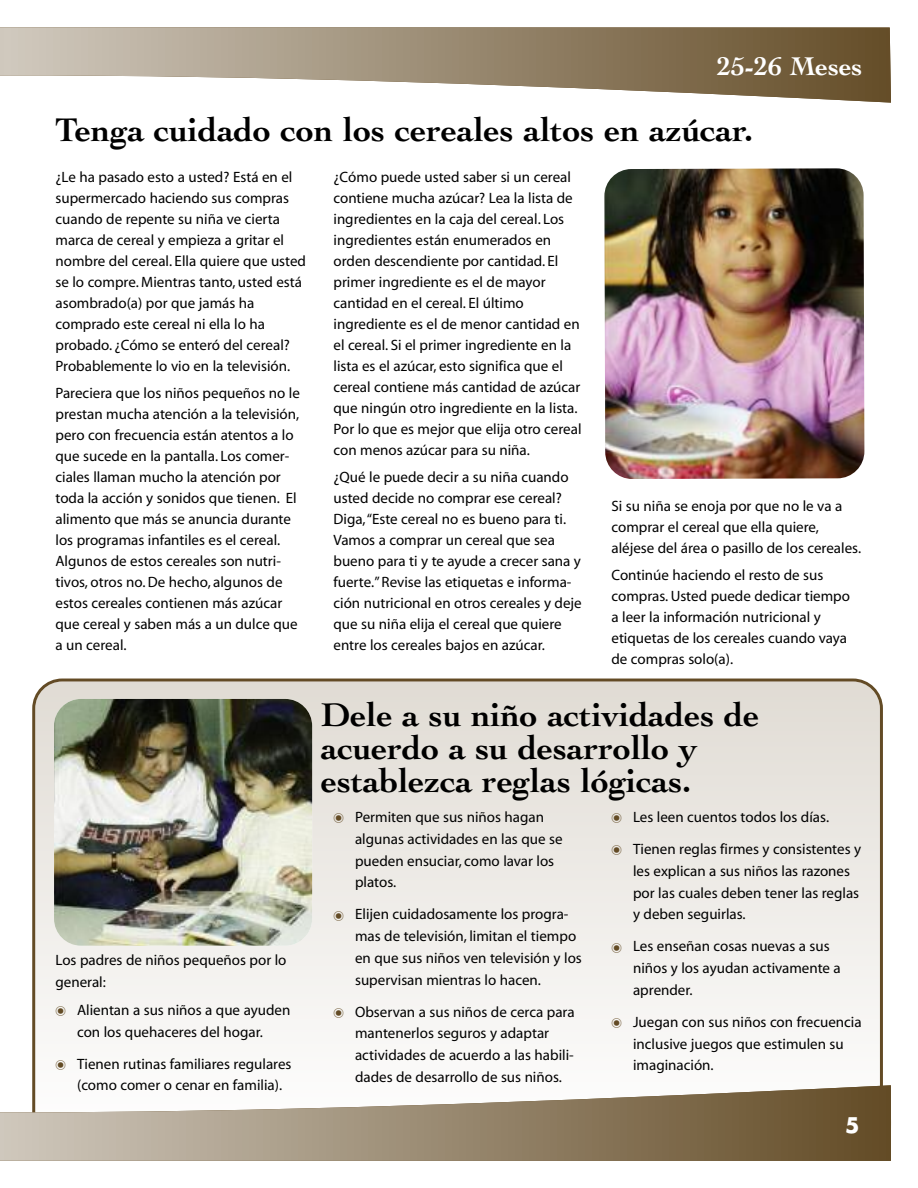
<style>
.page{position:relative;width:918px;height:1188px;background:#fff}
.page>*{position:absolute;margin:0;border:0;box-sizing:border-box;transform-origin:0 0}
.t1{font:700 34.5px/33px "Cochin";color:#000}
.t2{font:700 27px "Cochin";color:#fff}
.t3{font:700 21px "Futura";color:#fff}
.t4{font:15px/21px "Myriad";color:#000}
</style>
<div class="page">
<svg style="left:32px;top:679px;width:851px;height:406px"></svg>
<svg style="left:0;top:27px;width:891px;height:76px"></svg>
<svg style="left:0;top:1085px;width:891px;height:76px"></svg>
<img style="left:604px;top:168px;width:260px;height:311px">
<img style="left:54px;top:699px;width:258px;height:247px;border-radius:27px">
<svg style="left:56px;top:1006px;width:9px;height:10px"></svg>
<svg style="left:56px;top:1060px;width:9px;height:10px"></svg>
<svg style="left:334px;top:814px;width:9px;height:9px"></svg>
<svg style="left:334px;top:911px;width:9px;height:9px"></svg>
<svg style="left:334px;top:1008px;width:9px;height:10px"></svg>
<svg style="left:612px;top:814px;width:9px;height:9px"></svg>
<svg style="left:612px;top:846px;width:9px;height:9px"></svg>
<svg style="left:612px;top:943px;width:9px;height:9px"></svg>
<svg style="left:612px;top:1018px;width:9px;height:10px"></svg>
<h2 class="t2" style="left:717px;top:55px;width:147px">25-26 Meses</h2>
<h1 class="t1" style="left:56px;top:116px;width:700px">Tenga cuidado con los cereales altos en azúcar.</h1>
<p class="t4" style="left:56px;top:168px;width:252px">¿Le ha pasado esto a usted? Está en el supermercado haciendo sus compras cuando de repente su niña ve cierta marca de cereal y empieza a gritar el nombre del cereal. Ella quiere que usted se lo compre. Mientras tanto, usted está asombrado(a) por que jamás ha comprado este cereal ni ella lo ha probado. ¿Cómo se enteró del cereal?<br>Probablemente lo vio en la televisión.</p>
<p class="t4" style="left:56px;top:383px;width:246px">Pareciera que los niños pequeños no le prestan mucha atención a la televisión, pero con frecuencia están atentos a lo que sucede en la pantalla. Los comer&shy;ciales llaman mucho la atención por toda la acción y sonidos que tienen. El alimento que más se anuncia durante los programas infantiles es el cereal.<br>Algunos de estos cereales son nutri&shy;tivos, otros no. De hecho, algunos de estos cereales contienen más azúcar que cereal y saben más a un dulce que a un cereal.</p>
<p class="t4" style="left:55px;top:951px;width:233px;line-height:21.8px">Los padres de niños pequeños por lo general:</p>
<p class="t4" style="left:77px;top:1000px;width:215px;line-height:21.8px">Alientan a sus niños a que ayuden con los quehaceres del hogar.</p>
<p class="t4" style="left:77px;top:1054px;width:216px;line-height:21.8px">Tienen rutinas familiares regulares (como comer o cenar en familia).</p>
<p class="t4" style="left:334px;top:168px;width:250px">¿Cómo puede usted saber si un cereal contiene mucha azúcar? Lea la lista de ingredientes en la caja del cereal. Los ingredientes están enumerados en orden descendiente por cantidad. El primer ingrediente es el de mayor cantidad en el cereal. El último ingrediente es el de menor cantidad en el cereal. Si el primer ingrediente en la lista es el azúcar, esto significa que el cereal contiene más cantidad de azúcar que ningún otro ingrediente en la lista.<br>Por lo que es mejor que elija otro cereal con menos azúcar para su niña.</p>
<p class="t4" style="left:334px;top:467px;width:250px">¿Qué le puede decir a su niña cuando usted decide no comprar ese cereal?<br>Diga,“Este cereal no es bueno para ti.<br>Vamos a comprar un cereal que sea bueno para ti y te ayude a crecer sana y fuerte.”Revise las etiquetas e informa&shy;ción nutricional en otros cereales y deje que su niña elija el cereal que quiere entre los cereales bajos en azúcar.</p>
<p class="t4" style="left:612px;top:497px;width:251px">Si su niña se enoja por que no le va a comprar el cereal que ella quiere, aléjese del área o pasillo de los cereales.</p>
<p class="t4" style="left:612px;top:566px;width:240px">Continúe haciendo el resto de sus compras. Usted puede dedicar tiempo a leer la información nutricional y etiquetas de los cereales cuando vaya de compras solo(a).</p>
<h1 class="t1" style="left:321px;top:702px;width:440px">Dele a su niño actividades de acuerdo a su desarrollo y establezca reglas lógicas.</h1>
<p class="t4" style="left:355px;top:808px;width:209px;line-height:21.8px">Permiten que sus niños hagan algunas actividades en las que se pueden ensuciar, como lavar los platos.</p>
<p class="t4" style="left:355px;top:905px;width:228px;line-height:21.8px">Elijen cuidadosamente los progra&shy;mas de televisión, limitan el tiempo en que sus niños ven televisión y los supervisan mientras lo hacen.</p>
<p class="t4" style="left:355px;top:1002px;width:221px;line-height:21.8px">Observan a sus niños de cerca para mantenerlos seguros y adaptar actividades de acuerdo a las habili&shy;dades de desarrollo de sus niños.</p>
<p class="t4" style="left:633px;top:802px;width:230px;line-height:32px">Les leen cuentos todos los días.<br>Tienen reglas firmes y consistentes y</p>
<p class="t4" style="left:633px;top:861px;width:228px;line-height:21.8px">les explican a sus niños las razones por las cuales deben tener las reglas y deben seguirlas.</p>
<p class="t4" style="left:633px;top:937px;width:209px;line-height:21.8px">Les enseñan cosas nuevas a sus niños y los ayudan activamente a aprender.</p>
<p class="t4" style="left:633px;top:1012px;width:230px;line-height:21.8px">Juegan con sus niños con frecuencia inclusive juegos que estimulen su imaginación.</p>
<h3 class="t3" style="left:845px;top:1116px;width:16px">5</h3>
</div>
